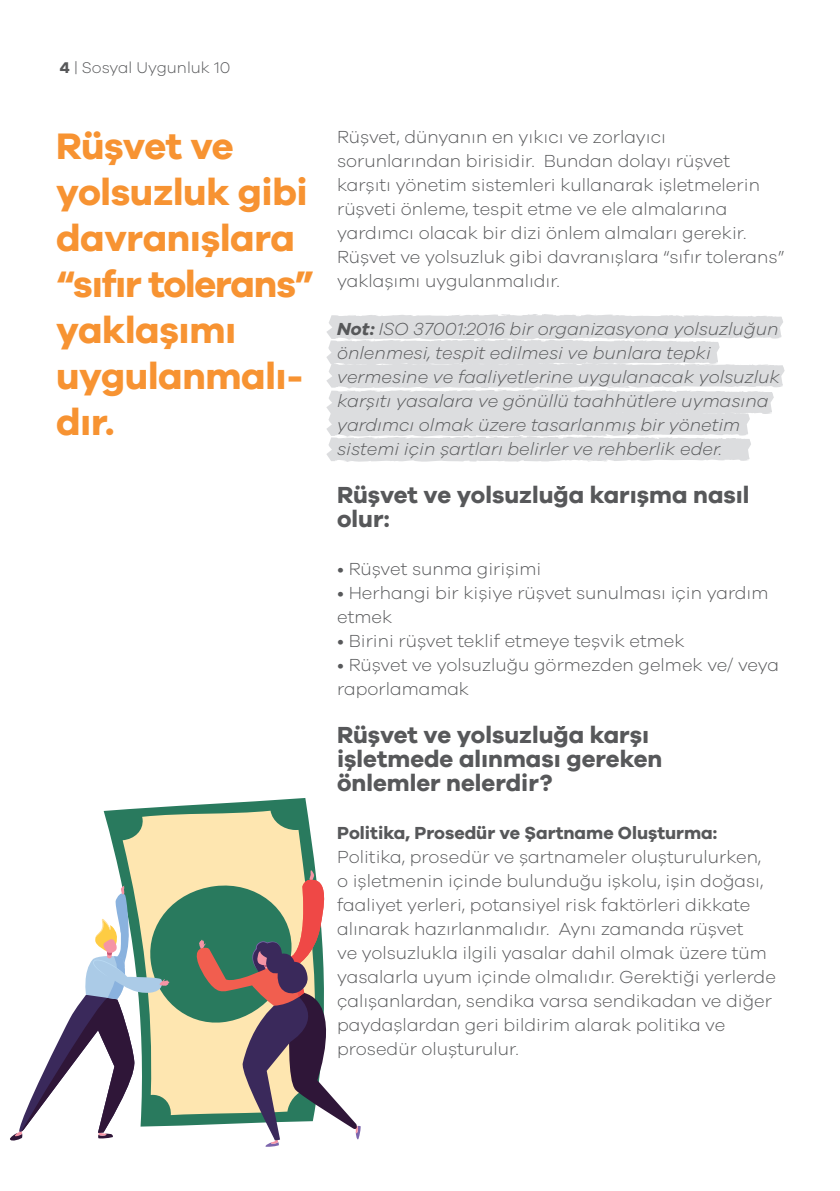
<style>
.page{position:relative;width:840px;height:1191px;background:#fff}
.page>*{position:absolute;margin:0;border:0;box-sizing:border-box;transform-origin:0 0}
.t1{font:700 38px/46px "Galano Grotesque";letter-spacing:-.01em;color:#f79332}
.t2{font:700 24px/24px "Galano Grotesque";color:#57585a}
.t3{font:300 18px/24px "Galano Grotesque";color:#57585a}
.t4{font:italic 300 18px/24px "Galano Grotesque";color:#57585a}
.t5{font:700 18px "Galano Grotesque";color:#57585a}
.t6{font:300 16px "Galano Grotesque";color:#57585a}
.s1{font-weight:700}
</style>
<div class="page">
<svg style="left:326px;top:314px;width:458px;height:148px"></svg>
<svg style="left:104px;top:798px;width:204px;height:72px"></svg>
<svg style="left:123px;top:810px;width:193px;height:60px;fill:#fee6b0"></svg>
<svg style="left:10px;top:870px;width:351px;height:277px"></svg>
<p class="t6" style="left:60px;top:58px;width:172px"><span class="s1">4</span> | Sosyal Uygunluk 10</p>
<h1 class="t1" style="left:56px;top:122px;width:259px">Rüşvet ve yolsuzluk gibi davranışlara “sıfır tolerans” yaklaşımı uygulanmalı&shy;dır.</h1>
<p class="t3" style="left:337px;top:124px;width:449px">Rüşvet, dünyanın en yıkıcı ve zorlayıcı sorunlarından birisidir. Bundan dolayı rüşvet karşıtı yönetim sistemleri kullanarak işletmelerin rüşveti önleme, tespit etme ve ele almalarına yardımcı olacak bir dizi önlem almaları gerekir.<br>Rüşvet ve yolsuzluk gibi davranışlara “sıfır tolerans” yaklaşımı uygulanmalıdır.</p>
<p class="t4" style="left:337px;top:316px;width:444px"><span class="s1">Not:</span> ISO 37001:2016 bir organizasyona yolsuzluğun önlenmesi, tespit edilmesi ve bunlara tepki vermesine ve faaliyetlerine uygulanacak yolsuzluk karşıtı yasalara ve gönüllü taahhütlere uymasına yardımcı olmak üzere tasarlanmış bir yönetim sistemi için şartları belirler ve rehberlik eder.</p>
<h2 class="t2" style="left:337px;top:482px;width:414px">Rüşvet ve yolsuzluğa karışma nasıl olur:</h2>
<p class="t3" style="left:337px;top:556px;width:205px">• Rüşvet sunma girişimi</p>
<p class="t3" style="left:337px;top:580px;width:432px">• Herhangi bir kişiye rüşvet sunulması için yardım etmek</p>
<p class="t3" style="left:337px;top:628px;width:349px">• Birini rüşvet teklif etmeye teşvik etmek</p>
<p class="t3" style="left:337px;top:652px;width:443px">• Rüşvet ve yolsuzluğu görmezden gelmek ve/ veya raporlamamak</p>
<h2 class="t2" style="left:337px;top:722px;width:326px">Rüşvet ve yolsuzluğa karşı işletmede alınması gereken önlemler nelerdir?</h2>
<p class="t5" style="left:337px;top:822px;width:381px">Politika, Prosedür ve Şartname Oluşturma:</p>
<p class="t3" style="left:337px;top:844px;width:440px">Politika, prosedür ve şartnameler oluşturulurken, o işletmenin içinde bulunduğu işkolu, işin doğası, faaliyet yerleri, potansiyel risk faktörleri dikkate alınarak hazırlanmalıdır. Aynı zamanda rüşvet<br>ve yolsuzlukla ilgili yasalar dahil olmak üzere tüm yasalarla uyum içinde olmalıdır. Gerektiği yerlerde çalışanlardan, sendika varsa sendikadan ve diğer paydaşlardan geri bildirim alarak politika ve prosedür oluşturulur.</p>
</div>
